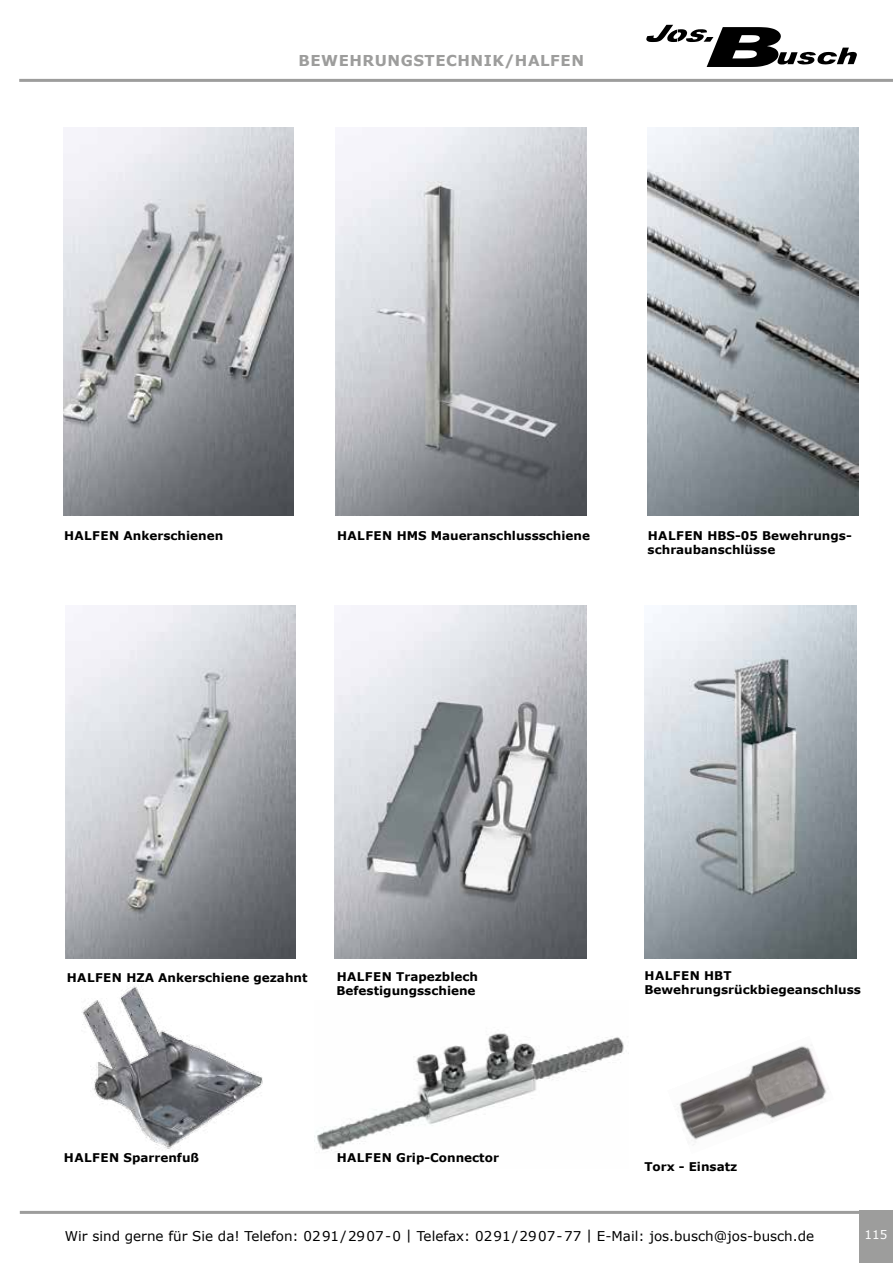
<style>
.page{position:relative;width:893px;height:1263px;background:#fff}
.page>*{position:absolute;margin:0;border:0;box-sizing:border-box;transform-origin:0 0}
.t1{font:700 15px "Verdana";letter-spacing:.035em;color:#9d9d9c}
.t2{font:13.5px "Verdana";color:#000}
.t3{font:700 12px/14.4px "Verdana";color:#000}
.t4{font:12px "Verdana";color:#fff}
</style>
<div class="page">
<hr style="left:19px;top:79px;width:874px;height:3px;background:#9d9d9c">
<div style="left:859px;top:1211px;width:34px;height:52px;background:#9d9d9c"></div>
<hr style="left:20px;top:1211px;width:873px;height:3px;background:#9d9d9c">
<svg style="left:646px;top:25px;width:211px;height:42px"></svg>
<img style="left:64px;top:128px;width:229px;height:388px">
<img style="left:336px;top:128px;width:251px;height:388px">
<img style="left:66px;top:606px;width:230px;height:352px">
<img style="left:335px;top:606px;width:252px;height:352px">
<img style="left:648px;top:128px;width:211px;height:388px">
<img style="left:644px;top:606px;width:213px;height:352px">
<img style="left:82px;top:980px;width:181px;height:169px">
<img style="left:316px;top:1033px;width:308px;height:119px">
<img style="left:679px;top:1045px;width:149px;height:100px">
<p class="t1" style="left:298px;top:50px;width:287px">BEWEHRUNGSTECHNIK/HALFEN</p>
<p class="t3" style="left:64px;top:528px;width:161px">HALFEN Ankerschienen</p>
<p class="t3" style="left:337px;top:528px;width:254px">HALFEN HMS Maueranschlussschiene</p>
<p class="t3" style="left:648px;top:528px;width:206px">HALFEN HBS-05 Bewehrungs&shy;schraubanschlüsse</p>
<p class="t3" style="left:67px;top:970px;width:242px">HALFEN HZA Ankerschiene gezahnt</p>
<p class="t3" style="left:336px;top:969px;width:143px">HALFEN Trapezblech<br>Befestigungsschiene</p>
<p class="t3" style="left:64px;top:1150px;width:137px">HALFEN Sparrenfuß</p>
<p class="t3" style="left:337px;top:1150px;width:164px">HALFEN Grip-Connector</p>
<p class="t3" style="left:644px;top:968px;width:218px">HALFEN HBT<br>Bewehrungsrückbiegeanschluss</p>
<p class="t3" style="left:644px;top:1159px;width:94px">Torx - Einsatz</p>
<p class="t2" style="left:65px;top:1228px;width:751px">Wir sind gerne für Sie da! Telefon: 0291/2907-0 | Telefax: 0291/2907-77 | E-Mail: jos.busch@jos-busch.de</p>
<p class="t4" style="left:864px;top:1226px;width:24px">115</p>
</div>
